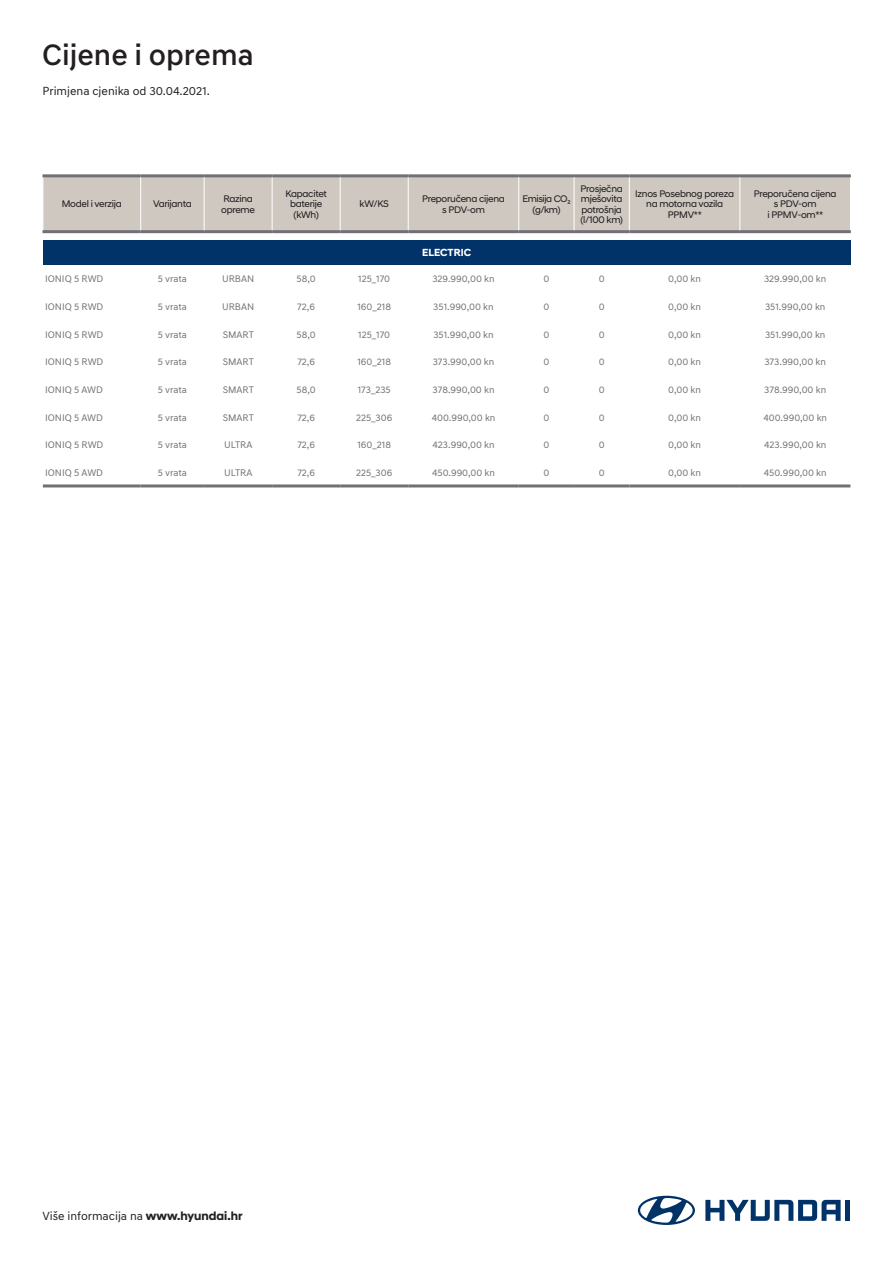
<style>
.page{position:relative;width:893px;height:1263px;background:#fff}
.page>*{position:absolute;margin:0;border:0;box-sizing:border-box;transform-origin:0 0}
.t1{font:500 30px "Hyundai Sans Text";color:#231f20}
.t2{font:12px "Hyundai Sans Text";color:#231f20}
.t3{font:700 10.5px "Hyundai Sans Head";color:#fff}
.t4{font:9.75px "Hyundai Sans Text";color:#717074}
.t5{font:9.75px/10.5px "Hyundai Sans Head";letter-spacing:-.025em;color:#231f20;text-align:center}
.s1{font-family:"Hyundai Sans Head";font-weight:700}
</style>
<div class="page">
<div style="left:44px;top:177px;width:806px;height:53px;background:#cfc8c1"></div>
<div style="left:43px;top:240px;width:807px;height:25px;background:#013368"></div>
<hr style="left:43px;top:174px;width:98px;height:3px;background:#717074">
<hr style="left:141px;top:174px;width:63px;height:3px;background:#717074">
<hr style="left:204px;top:174px;width:68px;height:3px;background:#717074">
<hr style="left:272px;top:174px;width:68px;height:3px;background:#717074">
<hr style="left:340px;top:174px;width:68px;height:3px;background:#717074">
<hr style="left:408px;top:174px;width:111px;height:3px;background:#717074">
<hr style="left:43px;top:230px;width:98px;height:3px;background:#717074">
<hr style="left:141px;top:230px;width:63px;height:3px;background:#717074">
<hr style="left:204px;top:230px;width:68px;height:3px;background:#717074">
<hr style="left:272px;top:230px;width:68px;height:3px;background:#717074">
<hr style="left:340px;top:230px;width:68px;height:3px;background:#717074">
<hr style="left:408px;top:230px;width:111px;height:3px;background:#717074">
<hr style="left:519px;top:230px;width:55px;height:3px;background:#717074">
<hr style="left:574px;top:230px;width:55px;height:3px;background:#717074">
<hr style="left:629px;top:230px;width:111px;height:3px;background:#717074">
<hr style="left:740px;top:230px;width:111px;height:3px;background:#717074">
<hr style="left:519px;top:174px;width:55px;height:3px;background:#717074">
<hr style="left:574px;top:174px;width:55px;height:3px;background:#717074">
<hr style="left:629px;top:174px;width:111px;height:3px;background:#717074">
<hr style="left:740px;top:174px;width:111px;height:3px;background:#717074">
<hr style="left:140px;top:177px;width:1px;height:53px;background:#fff">
<hr style="left:204px;top:177px;width:1px;height:53px;background:#fff">
<hr style="left:272px;top:177px;width:1px;height:53px;background:#fff">
<hr style="left:340px;top:177px;width:1px;height:53px;background:#fff">
<hr style="left:408px;top:177px;width:1px;height:53px;background:#fff">
<hr style="left:518px;top:177px;width:1px;height:53px;background:#fff">
<hr style="left:574px;top:177px;width:1px;height:53px;background:#fff">
<hr style="left:629px;top:177px;width:1px;height:53px;background:#fff">
<hr style="left:739px;top:177px;width:1px;height:53px;background:#fff">
<hr style="left:43px;top:484px;width:98px;height:3px;background:#717074">
<hr style="left:141px;top:484px;width:63px;height:3px;background:#717074">
<hr style="left:204px;top:484px;width:68px;height:3px;background:#717074">
<hr style="left:272px;top:484px;width:68px;height:3px;background:#717074">
<hr style="left:340px;top:484px;width:68px;height:3px;background:#717074">
<hr style="left:408px;top:484px;width:111px;height:3px;background:#717074">
<hr style="left:519px;top:484px;width:55px;height:3px;background:#717074">
<hr style="left:574px;top:484px;width:55px;height:3px;background:#717074">
<hr style="left:629px;top:484px;width:111px;height:3px;background:#717074">
<hr style="left:740px;top:484px;width:110px;height:3px;background:#717074">
<svg style="left:705px;top:1200px;width:136px;height:21px"></svg>
<div style="left:845px;top:1200px;width:5px;height:21px;background:#013368"></div>
<svg style="left:638px;top:1196px;width:57px;height:29px"></svg>
<h1 class="t1" style="left:42px;top:36px;width:213px">Cijene i oprema</h1>
<p class="t2" style="left:43px;top:84px;width:169px">Primjena cjenika od 30.04.2021.</p>
<p class="t5" style="left:62px;top:199px;width:62px">Model i verzija</p>
<p class="t5" style="left:153px;top:199px;width:40px">Varijanta</p>
<p class="t5" style="left:221px;top:194px;width:35px;text-align:left">Razina opreme</p>
<p class="t5" style="left:285px;top:188px;width:43px">Kapacitet baterije (kWh)</p>
<p class="t5" style="left:360px;top:199px;width:31px">kW/KS</p>
<p class="t5" style="left:422px;top:194px;width:84px">Preporučena cijena s PDV-om</p>
<p class="t5" style="left:522px;top:194px;width:50px">Emisija CO2 (g/km)</p>
<p class="t5" style="left:580px;top:183px;width:44px;text-align:justify">Prosječna mješovita potrošnja (l/100 km)</p>
<p class="t5" style="left:635px;top:188px;width:100px">Iznos Posebnog poreza na motorna vozila<br>PPMV**</p>
<p class="t5" style="left:754px;top:188px;width:84px">Preporučena cijena s PDV-om<br>i PPMV-om**</p>
<p class="t3" style="left:422px;top:247px;width:50px">ELECTRIC</p>
<p class="t4" style="left:45px;top:273px;width:60px">IONIQ 5 RWD</p>
<p class="t4" style="left:158px;top:273px;width:30px">5 vrata</p>
<p class="t4" style="left:222px;top:273px;width:34px">URBAN</p>
<p class="t4" style="left:297px;top:273px;width:21px">58,0</p>
<p class="t4" style="left:358px;top:273px;width:34px">125_170</p>
<p class="t4" style="left:432px;top:273px;width:64px">329.990,00 kn</p>
<p class="t4" style="left:543px;top:273px;width:7px">0</p>
<p class="t4" style="left:599px;top:273px;width:7px">0</p>
<p class="t4" style="left:668px;top:273px;width:34px">0,00 kn</p>
<p class="t4" style="left:764px;top:273px;width:64px">329.990,00 kn</p>
<p class="t4" style="left:45px;top:301px;width:60px">IONIQ 5 RWD</p>
<p class="t4" style="left:158px;top:301px;width:30px">5 vrata</p>
<p class="t4" style="left:222px;top:301px;width:34px">URBAN</p>
<p class="t4" style="left:297px;top:301px;width:19px">72,6</p>
<p class="t4" style="left:357px;top:301px;width:35px">160_218</p>
<p class="t4" style="left:433px;top:301px;width:62px">351.990,00 kn</p>
<p class="t4" style="left:543px;top:301px;width:7px">0</p>
<p class="t4" style="left:599px;top:301px;width:7px">0</p>
<p class="t4" style="left:668px;top:301px;width:34px">0,00 kn</p>
<p class="t4" style="left:765px;top:301px;width:62px">351.990,00 kn</p>
<p class="t4" style="left:45px;top:328px;width:60px">IONIQ 5 RWD</p>
<p class="t4" style="left:158px;top:328px;width:30px">5 vrata</p>
<p class="t4" style="left:223px;top:328px;width:33px">SMART</p>
<p class="t4" style="left:297px;top:328px;width:21px">58,0</p>
<p class="t4" style="left:358px;top:328px;width:34px">125_170</p>
<p class="t4" style="left:433px;top:328px;width:62px">351.990,00 kn</p>
<p class="t4" style="left:543px;top:328px;width:7px">0</p>
<p class="t4" style="left:599px;top:328px;width:7px">0</p>
<p class="t4" style="left:668px;top:328px;width:34px">0,00 kn</p>
<p class="t4" style="left:765px;top:328px;width:62px">351.990,00 kn</p>
<p class="t4" style="left:45px;top:356px;width:60px">IONIQ 5 RWD</p>
<p class="t4" style="left:158px;top:356px;width:30px">5 vrata</p>
<p class="t4" style="left:223px;top:356px;width:33px">SMART</p>
<p class="t4" style="left:297px;top:356px;width:19px">72,6</p>
<p class="t4" style="left:357px;top:356px;width:35px">160_218</p>
<p class="t4" style="left:433px;top:356px;width:63px">373.990,00 kn</p>
<p class="t4" style="left:543px;top:356px;width:7px">0</p>
<p class="t4" style="left:599px;top:356px;width:7px">0</p>
<p class="t4" style="left:668px;top:356px;width:34px">0,00 kn</p>
<p class="t4" style="left:764px;top:356px;width:63px">373.990,00 kn</p>
<p class="t4" style="left:45px;top:384px;width:59px">IONIQ 5 AWD</p>
<p class="t4" style="left:158px;top:384px;width:30px">5 vrata</p>
<p class="t4" style="left:223px;top:384px;width:33px">SMART</p>
<p class="t4" style="left:297px;top:384px;width:21px">58,0</p>
<p class="t4" style="left:358px;top:384px;width:35px">173_235</p>
<p class="t4" style="left:432px;top:384px;width:64px">378.990,00 kn</p>
<p class="t4" style="left:543px;top:384px;width:7px">0</p>
<p class="t4" style="left:599px;top:384px;width:7px">0</p>
<p class="t4" style="left:668px;top:384px;width:34px">0,00 kn</p>
<p class="t4" style="left:764px;top:384px;width:64px">378.990,00 kn</p>
<p class="t4" style="left:45px;top:411px;width:59px">IONIQ 5 AWD</p>
<p class="t4" style="left:158px;top:411px;width:30px">5 vrata</p>
<p class="t4" style="left:223px;top:411px;width:33px">SMART</p>
<p class="t4" style="left:297px;top:411px;width:19px">72,6</p>
<p class="t4" style="left:356px;top:411px;width:38px">225_306</p>
<p class="t4" style="left:432px;top:411px;width:65px">400.990,00 kn</p>
<p class="t4" style="left:543px;top:411px;width:7px">0</p>
<p class="t4" style="left:599px;top:411px;width:7px">0</p>
<p class="t4" style="left:668px;top:411px;width:34px">0,00 kn</p>
<p class="t4" style="left:763px;top:411px;width:65px">400.990,00 kn</p>
<p class="t4" style="left:45px;top:439px;width:60px">IONIQ 5 RWD</p>
<p class="t4" style="left:158px;top:439px;width:30px">5 vrata</p>
<p class="t4" style="left:224px;top:439px;width:30px">ULTRA</p>
<p class="t4" style="left:297px;top:439px;width:19px">72,6</p>
<p class="t4" style="left:357px;top:439px;width:35px">160_218</p>
<p class="t4" style="left:432px;top:439px;width:64px">423.990,00 kn</p>
<p class="t4" style="left:543px;top:439px;width:7px">0</p>
<p class="t4" style="left:599px;top:439px;width:7px">0</p>
<p class="t4" style="left:668px;top:439px;width:34px">0,00 kn</p>
<p class="t4" style="left:764px;top:439px;width:64px">423.990,00 kn</p>
<p class="t4" style="left:45px;top:467px;width:60px">IONIQ 5 AWD</p>
<p class="t4" style="left:158px;top:467px;width:30px">5 vrata</p>
<p class="t4" style="left:224px;top:467px;width:30px">ULTRA</p>
<p class="t4" style="left:297px;top:467px;width:19px">72,6</p>
<p class="t4" style="left:356px;top:467px;width:38px">225_306</p>
<p class="t4" style="left:432px;top:467px;width:64px">450.990,00 kn</p>
<p class="t4" style="left:543px;top:467px;width:7px">0</p>
<p class="t4" style="left:599px;top:467px;width:7px">0</p>
<p class="t4" style="left:668px;top:467px;width:34px">0,00 kn</p>
<p class="t4" style="left:764px;top:467px;width:64px">450.990,00 kn</p>
<p class="t2" style="left:43px;top:1209px;width:201px">Više informacija na <span class="s1">www.hyundai.hr</span></p>
</div>
